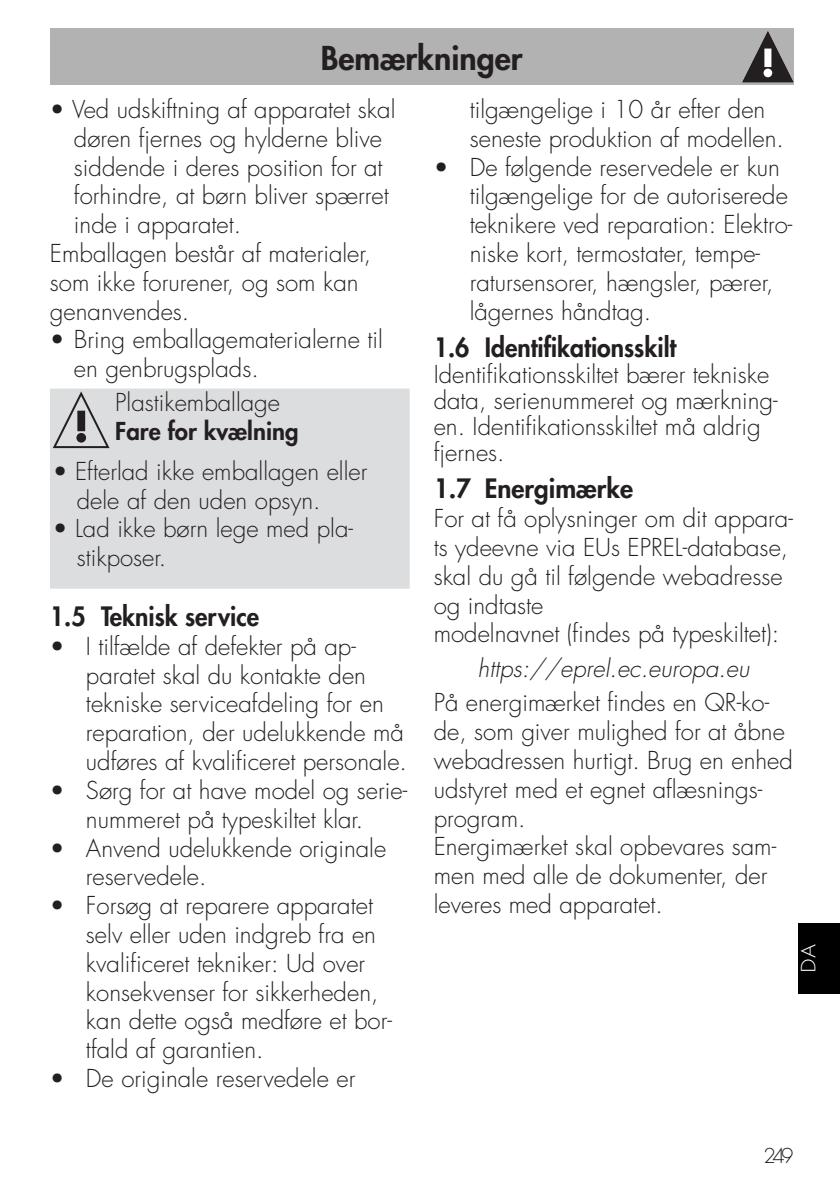
<style>
.page{position:relative;width:840px;height:1191px;background:#fff}
.page>*{position:absolute;margin:0;border:0;box-sizing:border-box;transform-origin:0 0}
.t1{font:800 32px "Futura Std";color:#231f20}
.t2{font:800 26px "Futura Std";color:#231f20;scale:.95 1}
.t3{font:800 26px "Futura Std";color:#231f20}
.t4{font:300 24px/28.8px "Futura Std";color:#231f20}
.t5{font:italic 300 24px "Futura Std";color:#231f20}
.t6{font:800 24px "Futura Std";color:#231f20}
.t7{font:300 21.6px "Futura";color:#fff;scale:1.11 1}
.t8{font:300 20px "Futura Std";color:#231f20}
</style>
<div class="page">
<div style="left:797px;top:923px;width:42px;height:70px;background:#000"></div>
<div style="left:50px;top:28px;width:743px;height:57px;background:#b2b2b2"></div>
<svg style="left:742px;top:31px;width:51px;height:51px"></svg>
<div style="left:50px;top:388px;width:359px;height:200px;background:#dcdddf"></div>
<svg style="left:53px;top:391px;width:56px;height:57px;background:#bababc"></svg>
<p class="t1" style="left:320px;top:38px;width:203px">Bemærkninger</p>
<p class="t4" style="left:74px;top:95px;width:323px;text-indent:-24px">• Ved udskiftning af apparatet skal døren fjernes og hylderne blive siddende i deres position for at forhindre, at børn bliver spærret inde i apparatet.</p>
<p class="t4" style="left:50px;top:239px;width:322px">Emballagen består af materialer, som ikke forurener, og som kan genanvendes.</p>
<p class="t4" style="left:74px;top:326px;width:310px;text-indent:-24px">• Bring emballagematerialerne til en genbrugsplads.</p>
<p class="t4" style="left:115px;top:389px;width:166px">Plastikemballage</p>
<p class="t6" style="left:115px;top:416px;width:185px">Fare for kvælning</p>
<p class="t4" style="left:77px;top:457px;width:292px;text-indent:-24px">• Efterlad ikke emballagen eller dele af den uden opsyn.</p>
<p class="t4" style="left:77px;top:515px;width:277px;text-indent:-24px">• Lad ikke børn lege med pla&shy;stikposer.</p>
<p class="t2" style="left:50px;top:600px;width:222px">1.5 Teknisk service</p>
<p class="t4" style="left:86px;top:632px;width:322px;text-indent:-36px">• I tilfælde af defekter på ap&shy;paratet skal du kontakte den tekniske serviceafdeling for en reparation, der udelukkende må udføres af kvalificeret personale.</p>
<p class="t4" style="left:50px;top:776px;width:358px;text-align:center">• Sørg for at have model og serie&shy;nummeret på typeskiltet klar.</p>
<p class="t4" style="left:86px;top:834px;width:302px;text-indent:-36px">• Anvend udelukkende originale reservedele.</p>
<p class="t4" style="left:86px;top:891px;width:307px;text-indent:-36px">• Forsøg at reparere apparatet selv eller uden indgreb fra en kvalificeret tekniker: Ud over konsekvenser for sikkerheden, kan dette også medføre et bor&shy;tfald af garantien.</p>
<p class="t4" style="left:50px;top:1064px;width:307px">• De originale reservedele er</p>
<p class="t4" style="left:469px;top:95px;width:315px">tilgængelige i 10 år efter den seneste produktion af modellen.</p>
<p class="t4" style="left:469px;top:153px;width:324px;text-indent:-36px">• De følgende reservedele er kun tilgængelige for de autoriserede teknikere ved reparation: Elektro&shy;niske kort, termostater, tempe&shy;ratursensorer, hængsler, pærer, lågernes håndtag.</p>
<p class="t2" style="left:433px;top:331px;width:257px">1.6 Identifikationsskilt</p>
<p class="t4" style="left:433px;top:362px;width:345px;line-height:26px">Identifikationsskiltet bærer tekniske data, serienummeret og mærkning&shy;en. Identifikationsskiltet må aldrig fjernes.</p>
<p class="t3" style="left:433px;top:472px;width:201px">1.7 Energimærke</p>
<p class="t4" style="left:433px;top:505px;width:360px">For at få oplysninger om dit appara&shy;ts ydeevne via EUs EPREL-database, skal du gå til følgende webadresse og indtaste</p>
<p class="t4" style="left:433px;top:620px;width:347px">modelnavnet (findes på typeskiltet):</p>
<p class="t5" style="left:477px;top:653px;width:273px">https://eprel.ec.europa.eu</p>
<p class="t4" style="left:433px;top:689px;width:352px">På energimærket findes en QR-ko&shy;de, som giver mulighed for at åbne</p>
<p class="t4" style="left:433px;top:746px;width:360px">webadressen hurtigt. Brug en enhed udstyret med et egnet aflæsnings&shy;program.</p>
<p class="t4" style="left:433px;top:833px;width:344px">Energimærket skal opbevares sam&shy;men med alle de dokumenter, der leveres med apparatet.</p>
<p class="t7" style="left:795px;top:973px;width:28px;rotate:-90deg">DA</p>
<p class="t8" style="left:763px;top:1143px;width:32px">249</p>
</div>
